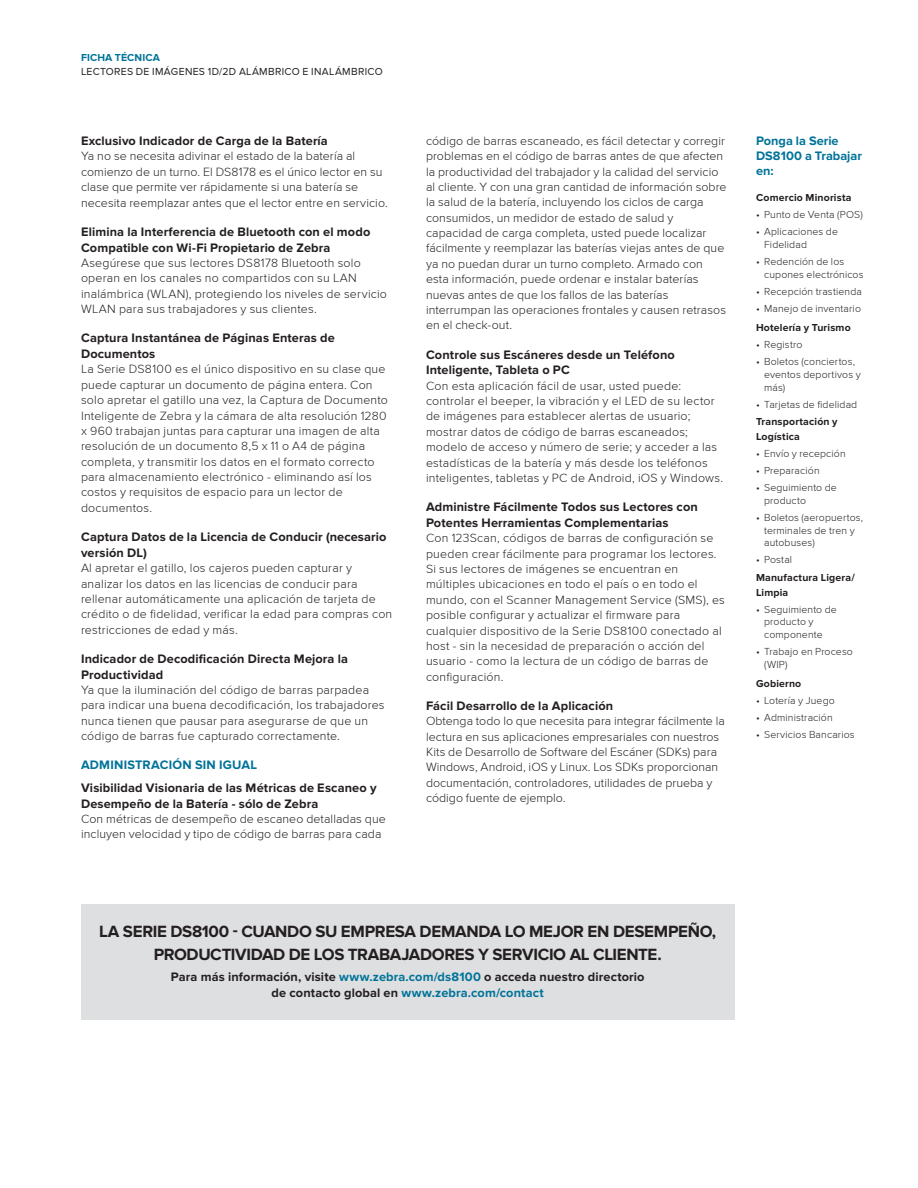
<style>
.page{position:relative;width:918px;height:1188px;background:#fff}
.page>*{position:absolute;margin:0;border:0;box-sizing:border-box;transform-origin:0 0}
.Callout_1{font:700 16.8px/22.5px "Proxima Nova";letter-spacing:-.02em;color:#231f20;text-align:center}
.Body_Subhead_Black{font:700 12.75px/15.8px "Proxima Nova";letter-spacing:.01em;color:#231f20}
.CTA-Call_To_Action{font:700 12.75px/16.2px "Proxima Nova";letter-spacing:.01em;color:#231f20;text-align:center}
.Sidebar_Head_Color{font:700 12.75px/15px "Proxima Nova";color:#007398}
.Body_Subhead_Level_1{font:700 12.75px "Proxima Nova";letter-spacing:.015em;color:#007398}
.Body{font:300 12.3px/15.3px "Proxima Nova";letter-spacing:.015em;color:#231f20}
.t1{font:300 10.5px/12.8px "Proxima Nova";letter-spacing:.01em;color:#231f20}
.Sidebar_Head_Color-2{font:700 10.5px/15px "Proxima Nova";letter-spacing:.015em;color:#231f20}
.t2{font:10.5px "Proxima Nova";letter-spacing:.03em;color:#231f20}
.t3{font:700 10.5px "Proxima Nova";letter-spacing:.01em;color:#007398}
.s1{color:#007398}
</style>
<div class="page">
<div style="left:81px;top:904px;width:653px;height:115px;background:#dedfe1"></div>
<p class="t3" style="left:81px;top:51px;width:80px">FICHA TÉCNICA</p>
<p class="t2" style="left:81px;top:66px;width:303px">LECTORES DE IMÁGENES 1D/2D ALÁMBRICO E INALÁMBRICO</p>
<p class="Body_Subhead_Black" style="left:81px;top:134px;width:248px">Exclusivo Indicador de Carga de la Batería</p>
<p class="Body" style="left:81px;top:149px;width:308px">Ya no se necesita adivinar el estado de la batería al comienzo de un turno. El DS8178 es el único lector en su clase que permite ver rápidamente si una batería se necesita reemplazar antes que el lector entre en servicio.</p>
<p class="Body_Subhead_Black" style="left:81px;top:224px;width:291px">Elimina la Interferencia de Bluetooth con el modo<br>Compatible con Wi-Fi Propietario de Zebra</p>
<p class="Body" style="left:81px;top:256px;width:308px">Asegúrese que sus lectores DS8178 Bluetooth solo operan en los canales no compartidos con su LAN inalámbrica (WLAN), protegiendo los niveles de servicio WLAN para sus trabajadores y sus clientes.</p>
<p class="Body_Subhead_Black" style="left:81px;top:331px;width:255px">Captura Instantánea de Páginas Enteras de<br>Documentos</p>
<p class="Body" style="left:81px;top:362px;width:308px">La Serie DS8100 es el único dispositivo en su clase que puede capturar un documento de página entera. Con solo apretar el gatillo una vez, la Captura de Documento Inteligente de Zebra y la cámara de alta resolución 1280 x 960 trabajan juntas para capturar una imagen de alta resolución de un documento 8,5 x 11 o A4 de página completa, y transmitir los datos en el formato correcto para almacenamiento electrónico - eliminando así los costos y requisitos de espacio para un lector de documentos.</p>
<p class="Body_Subhead_Black" style="left:81px;top:530px;width:307px">Captura Datos de la Licencia de Conducir (necesario versión DL)</p>
<p class="Body" style="left:81px;top:561px;width:313px">Al apretar el gatillo, los cajeros pueden capturar y analizar los datos en las licencias de conducir para rellenar automáticamente una aplicación de tarjeta de crédito o de fidelidad, verificar la edad para compras con restricciones de edad y más.</p>
<p class="Body_Subhead_Black" style="left:81px;top:651px;width:269px">Indicador de Decodificación Directa Mejora la<br>Productividad</p>
<p class="Body" style="left:81px;top:683px;width:305px">Ya que la iluminación del código de barras parpadea para indicar una buena decodificación, los trabajadores nunca tienen que pausar para asegurarse de que un código de barras fue capturado correctamente.</p>
<p class="Body_Subhead_Level_1" style="left:81px;top:758px;width:178px">ADMINISTRACIÓN SIN IGUAL</p>
<p class="Body_Subhead_Black" style="left:81px;top:780px;width:297px">Visibilidad Visionaria de las Métricas de Escaneo y<br>Desempeño de la Batería - sólo de Zebra</p>
<p class="Body" style="left:81px;top:812px;width:306px">Con métricas de desempeño de escaneo detalladas que incluyen velocidad y tipo de código de barras para cada</p>
<p class="Body" style="left:426px;top:133px;width:302px">código de barras escaneado, es fácil detectar y corregir problemas en el código de barras antes de que afecten la productividad del trabajador y la calidad del servicio al cliente. Y con una gran cantidad de información sobre la salud de la batería, incluyendo los ciclos de carga consumidos, un medidor de estado de salud y capacidad de carga completa, usted puede localizar fácilmente y reemplazar las baterías viejas antes de que ya no puedan durar un turno completo. Armado con esta información, puede ordenar e instalar baterías nuevas antes de que los fallos de las baterías interrumpan las operaciones frontales y causen retrasos en el check-out.</p>
<p class="Body_Subhead_Black" style="left:426px;top:347px;width:250px">Controle sus Escáneres desde un Teléfono<br>Inteligente, Tableta o PC</p>
<p class="Body" style="left:426px;top:378px;width:299px">Con esta aplicación fácil de usar, usted puede: controlar el beeper, la vibración y el LED de su lector de imágenes para establecer alertas de usuario; mostrar datos de código de barras escaneados; modelo de acceso y número de serie; y acceder a las estadísticas de la batería y más desde los teléfonos inteligentes, tabletas y PC de Android, iOS y Windows.</p>
<p class="Body_Subhead_Black" style="left:426px;top:500px;width:273px">Administre Fácilmente Todos sus Lectores con<br>Potentes Herramientas Complementarias</p>
<p class="Body" style="left:426px;top:531px;width:300px">Con 123Scan, códigos de barras de configuración se pueden crear fácilmente para programar los lectores.<br>Si sus lectores de imágenes se encuentran en múltiples ubicaciones en todo el país o en todo el mundo, con el Scanner Management Service (SMS), es posible configurar y actualizar el firmware para cualquier dispositivo de la Serie DS8100 conectado al host - sin la necesidad de preparación o acción del usuario - como la lectura de un código de barras de configuración.</p>
<p class="Body_Subhead_Black" style="left:426px;top:698px;width:189px">Fácil Desarrollo de la Aplicación</p>
<p class="Body" style="left:426px;top:714px;width:300px">Obtenga todo lo que necesita para integrar fácilmente la lectura en sus aplicaciones empresariales con nuestros Kits de Desarrollo de Software del Escáner (SDKs) para Windows, Android, iOS y Linux. Los SDKs proporcionan documentación, controladores, utilidades de prueba y código fuente de ejemplo.</p>
<p class="Sidebar_Head_Color" style="left:756px;top:134px;width:107px">Ponga la Serie<br>DS8100 a Trabajar en:</p>
<p class="Sidebar_Head_Color-2" style="left:756px;top:190px;width:97px">Comercio Minorista</p>
<p class="t1" style="left:756px;top:208px;width:108px">• Punto de Venta (POS)</p>
<p class="t1" style="left:764px;top:225px;width:75px;text-indent:-8px">• Aplicaciones de<br>Fidelidad</p>
<p class="t1" style="left:764px;top:255px;width:101px;text-indent:-8px">• Redención de los cupones electrónicos</p>
<p class="t1" style="left:756px;top:285px;width:107px">• Recepción trastienda</p>
<p class="t1" style="left:756px;top:302px;width:107px">• Manejo de inventario</p>
<p class="Sidebar_Head_Color-2" style="left:756px;top:321px;width:96px">Hotelería y Turismo</p>
<p class="t1" style="left:756px;top:339px;width:48px">• Registro</p>
<p class="t1" style="left:764px;top:356px;width:98px;text-indent:-8px">• Boletos (conciertos, eventos deportivos y más)</p>
<p class="t1" style="left:756px;top:398px;width:103px">• Tarjetas de fidelidad</p>
<p class="Sidebar_Head_Color-2" style="left:756px;top:414px;width:83px">Transportación y<br>Logística</p>
<p class="t1" style="left:756px;top:447px;width:91px">• Envío y recepción</p>
<p class="t1" style="left:756px;top:464px;width:65px">• Preparación</p>
<p class="t1" style="left:764px;top:481px;width:74px;text-indent:-8px">• Seguimiento de producto</p>
<p class="t1" style="left:764px;top:511px;width:101px;text-indent:-8px">• Boletos (aeropuertos, terminales de tren y autobuses)</p>
<p class="t1" style="left:756px;top:554px;width:38px">• Postal</p>
<p class="Sidebar_Head_Color-2" style="left:756px;top:570px;width:100px">Manufactura Ligera/<br>Limpia</p>
<p class="t1" style="left:764px;top:603px;width:74px;text-indent:-8px">• Seguimiento de producto y componente</p>
<p class="t1" style="left:764px;top:646px;width:90px;text-indent:-8px">• Trabajo en Proceso (WIP)</p>
<p class="Sidebar_Head_Color-2" style="left:756px;top:677px;width:47px">Gobierno</p>
<p class="t1" style="left:756px;top:695px;width:80px">• Lotería y Juego</p>
<p class="t1" style="left:756px;top:712px;width:78px">• Administración</p>
<p class="t1" style="left:756px;top:729px;width:100px">• Servicios Bancarios</p>
<p class="Callout_1" style="left:99px;top:921px;width:619px">LA SERIE DS8100 - CUANDO SU EMPRESA DEMANDA LO MEJOR EN DESEMPEÑO,<br>PRODUCTIVIDAD DE LOS TRABAJADORES Y SERVICIO AL CLIENTE.</p>
<p class="CTA-Call_To_Action" style="left:171px;top:970px;width:475px">Para más información, visite <span class="s1">www.zebra.com/ds8100</span> o acceda nuestro directorio de contacto global en <span class="s1">www.zebra.com/contact</span></p>
</div>
